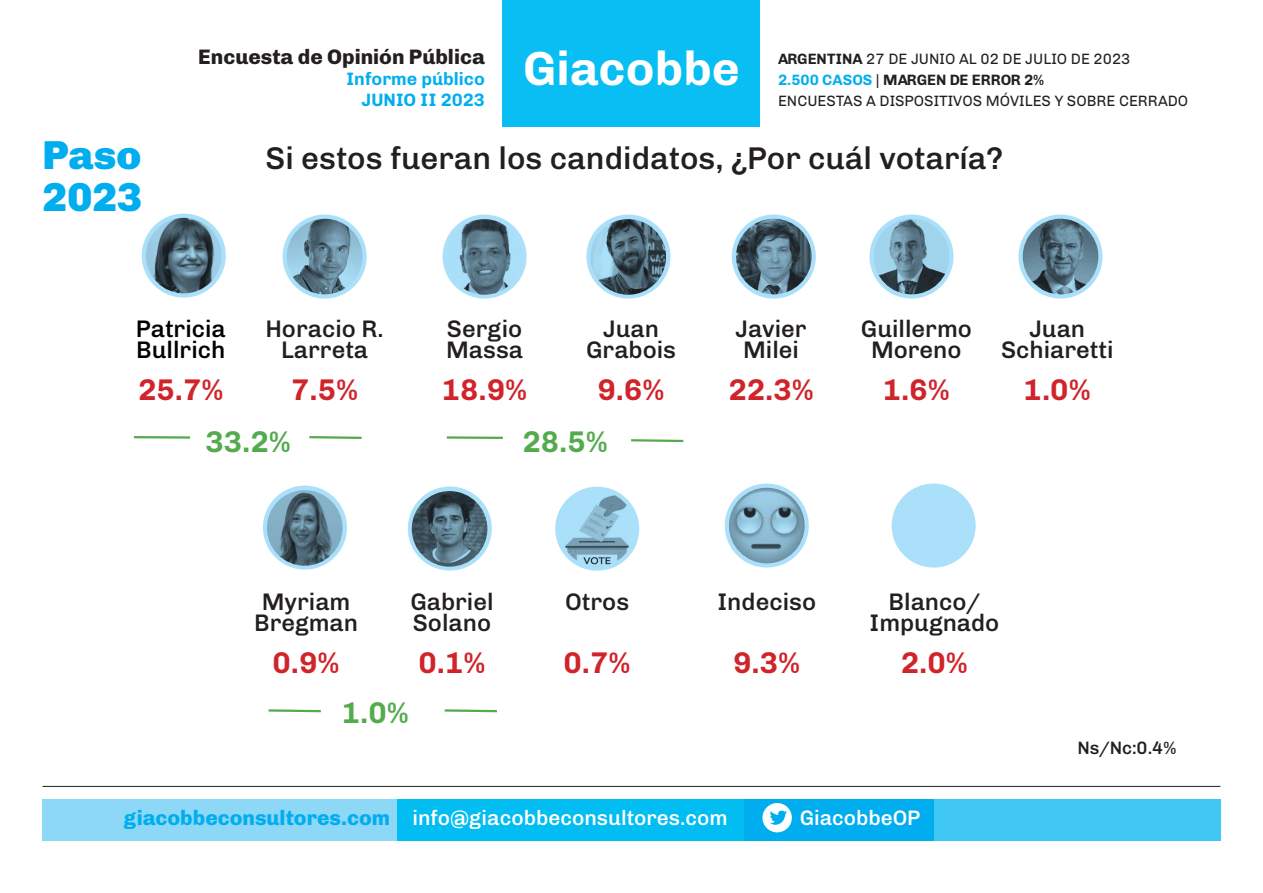
<style>
.page{position:relative;width:1263px;height:893px;background:#fff}
.page>*{position:absolute;margin:0;border:0;box-sizing:border-box;transform-origin:0 0}
.t1{font:700 48px "Chivo";color:#fff}
.t2{font:900 40.5px "Chivo";color:#00aeef}
.t3{font:500 31.5px "Chivo";color:#231f20}
.t4{font:700 30px "Chivo";color:#d1232a}
.t5{font:700 30px "Chivo";color:#54ab4e}
.t6{font:500 24px/21px "Chivo";color:#231f20;text-align:center}
.t7{font:500 24px "Chivo";color:#000001}
.t8{font:500 21px "Chivo";color:#fff}
.t9{font:800 21px "Chivo";color:#231f20}
.t10{font:700 18px/21px "Chivo";color:#00aeef;text-align:right}
.t11{font:500 18px "Chivo";color:#231f20}
.t12{font:15px/21px "Chivo";color:#231f20}
.s1{font-weight:700}
.s2{font-weight:700;color:#00aeef}
.s3{font-weight:800;color:#00aeef}
</style>
<div class="page">
<div style="left:43px;top:799px;width:1177px;height:42px;background:#00aeef"></div>
<div style="left:43px;top:799px;width:358px;height:42px;background:#8dd7f7"></div>
<div style="left:934px;top:799px;width:286px;height:42px;background:#40c7f4"></div>
<div style="left:398px;top:799px;width:346px;height:42px;background:#01bdf2"></div>
<div style="left:762px;top:803px;width:30px;height:29px;background:#fff;border-radius:50%"></div>
<svg style="left:770px;top:811px;width:17px;height:14px"></svg>
<div style="left:503px;top:0;width:257px;height:127px;background:#09bef2"></div>
<hr style="left:43px;top:786px;width:1177px;height:1px;background:#231f20">
<div style="left:142px;top:214px;width:84px;height:84px;background:#aae0f9;border-radius:50%"></div>
<img style="left:146px;top:218px;width:76px;height:75px;border-radius:38px">
<svg style="left:1018px;top:215px;width:84px;height:84px"></svg>
<img style="left:1023px;top:219px;width:75px;height:75px;border-radius:38px">
<svg style="left:732px;top:215px;width:84px;height:84px"></svg>
<img style="left:736px;top:219px;width:76px;height:75px;border-radius:38px">
<svg style="left:283px;top:215px;width:84px;height:84px"></svg>
<img style="left:287px;top:219px;width:75px;height:75px;border-radius:38px">
<div style="left:443px;top:215px;width:84px;height:84px;background:#aae0f9;border-radius:50%"></div>
<img style="left:446px;top:219px;width:76px;height:76px;border-radius:38px">
<div style="left:555px;top:487px;width:84px;height:84px;background:#aae0f9;border-radius:50%"></div>
<img style="left:559px;top:491px;width:76px;height:75px;border-radius:38px">
<hr style="left:134px;top:436px;width:56px;height:3px;background:#54ab4e">
<svg style="left:309px;top:436px;width:53px;height:3px"></svg>
<hr style="left:447px;top:436px;width:56px;height:3px;background:#54ab4e">
<div style="left:586px;top:215px;width:84px;height:84px;background:#aae0f9;border-radius:50%"></div>
<img style="left:590px;top:219px;width:76px;height:76px;border-radius:38px">
<div style="left:869px;top:215px;width:84px;height:84px;background:#aae0f9;border-radius:50%"></div>
<img style="left:874px;top:219px;width:75px;height:75px;border-radius:38px">
<svg style="left:631px;top:439px;width:53px;height:4px"></svg>
<div style="left:263px;top:486px;width:84px;height:84px;background:#aae0f9;border-radius:50%"></div>
<img style="left:267px;top:490px;width:75px;height:76px;border-radius:38px">
<svg style="left:408px;top:486px;width:84px;height:84px"></svg>
<img style="left:412px;top:491px;width:75px;height:76px;border-radius:38px">
<svg style="left:444px;top:709px;width:53px;height:4px"></svg>
<svg style="left:268px;top:709px;width:53px;height:4px"></svg>
<svg style="left:725px;top:484px;width:84px;height:84px"></svg>
<img style="left:729px;top:488px;width:75px;height:75px;border-radius:38px">
<div style="left:892px;top:484px;width:84px;height:84px;background:#aae0f9;border-radius:50%"></div>
<p class="t2" style="left:43px;top:122px;width:100px">Paso</p>
<p class="t2" style="left:43px;top:164px;width:101px">2023</p>
<p class="t9" style="left:198px;top:40px;width:288px">Encuesta de Opinión Pública</p>
<p class="t10" style="left:346px;top:67px;width:140px">Informe público<br>JUNIO II 2023</p>
<h1 class="t1" style="left:523px;top:31px;width:218px">Giacobbe</h1>
<p class="t12" style="left:778px;top:47px;width:412px"><span class="s1">ARGENTINA</span> 27 DE JUNIO AL 02 DE JULIO DE 2023<br><span class="s2">2.500 CASOS</span> | <span class="s1">MARGEN DE ERROR 2%<br></span>ENCUESTAS A DISPOSITIVOS MÓVILES Y SOBRE CERRADO</p>
<p class="t3" style="left:266px;top:134px;width:739px">Si estos fueran los candidatos, ¿Por cuál votaría?</p>
<p class="t7" style="left:136px;top:310px;width:91px">Patricia</p>
<p class="t7" style="left:136px;top:331px;width:91px">Bullrich</p>
<p class="t4" style="left:138px;top:366px;width:87px">25.7%</p>
<p class="t6" style="left:266px;top:316px;width:120px">Horacio R.</p>
<p class="t6" style="left:281px;top:337px;width:88px">Larreta</p>
<p class="t4" style="left:291px;top:366px;width:69px">7.5%</p>
<p class="t6" style="left:447px;top:316px;width:77px">Sergio</p>
<p class="t6" style="left:446px;top:337px;width:78px">Massa</p>
<p class="t4" style="left:442px;top:366px;width:87px">18.9%</p>
<p class="t6" style="left:603px;top:316px;width:57px">Juan</p>
<p class="t6" style="left:586px;top:337px;width:91px">Grabois</p>
<p class="t4" style="left:597px;top:366px;width:69px">9.6%</p>
<p class="t5" style="left:205px;top:418px;width:87px">33.2%</p>
<p class="t5" style="left:522px;top:418px;width:87px">28.5%</p>
<p class="t6" style="left:736px;top:316px;width:73px">Javier</p>
<p class="t6" style="left:743px;top:337px;width:57px">Milei</p>
<p class="t4" style="left:728px;top:366px;width:87px">22.3%</p>
<p class="t6" style="left:861px;top:316px;width:113px">Guillermo<br>Moreno</p>
<p class="t4" style="left:883px;top:366px;width:69px">1.6%</p>
<p class="t6" style="left:1029px;top:316px;width:57px">Juan</p>
<p class="t6" style="left:1001px;top:337px;width:114px">Schiaretti</p>
<p class="t4" style="left:1024px;top:366px;width:69px">1.0%</p>
<p class="t6" style="left:262px;top:589px;width:90px">Myriam</p>
<p class="t6" style="left:254px;top:610px;width:105px">Bregman</p>
<p class="t4" style="left:272px;top:639px;width:69px">0.9%</p>
<p class="t5" style="left:342px;top:690px;width:69px">1.0%</p>
<p class="t6" style="left:410px;top:589px;width:85px">Gabriel</p>
<p class="t6" style="left:413px;top:610px;width:80px">Solano</p>
<p class="t4" style="left:418px;top:639px;width:69px">0.1%</p>
<p class="t6" style="left:565px;top:589px;width:66px">Otros</p>
<p class="t4" style="left:564px;top:639px;width:69px">0.7%</p>
<p class="t6" style="left:717px;top:589px;width:100px">Indeciso</p>
<p class="t4" style="left:733px;top:639px;width:69px">9.3%</p>
<p class="t6" style="left:889px;top:589px;width:93px">Blanco/</p>
<p class="t6" style="left:869px;top:610px;width:131px">Impugnado</p>
<p class="t4" style="left:901px;top:639px;width:69px">2.0%</p>
<p class="t11" style="left:1077px;top:734px;width:100px">Ns/Nc:0.4%</p>
<p class="t8" style="left:124px;top:801px;width:605px"><span class="s3">giacobbeconsultores.com</span> info@giacobbeconsultores.com</p>
<p class="t8" style="left:800px;top:801px;width:122px">GiacobbeOP</p>
</div>
